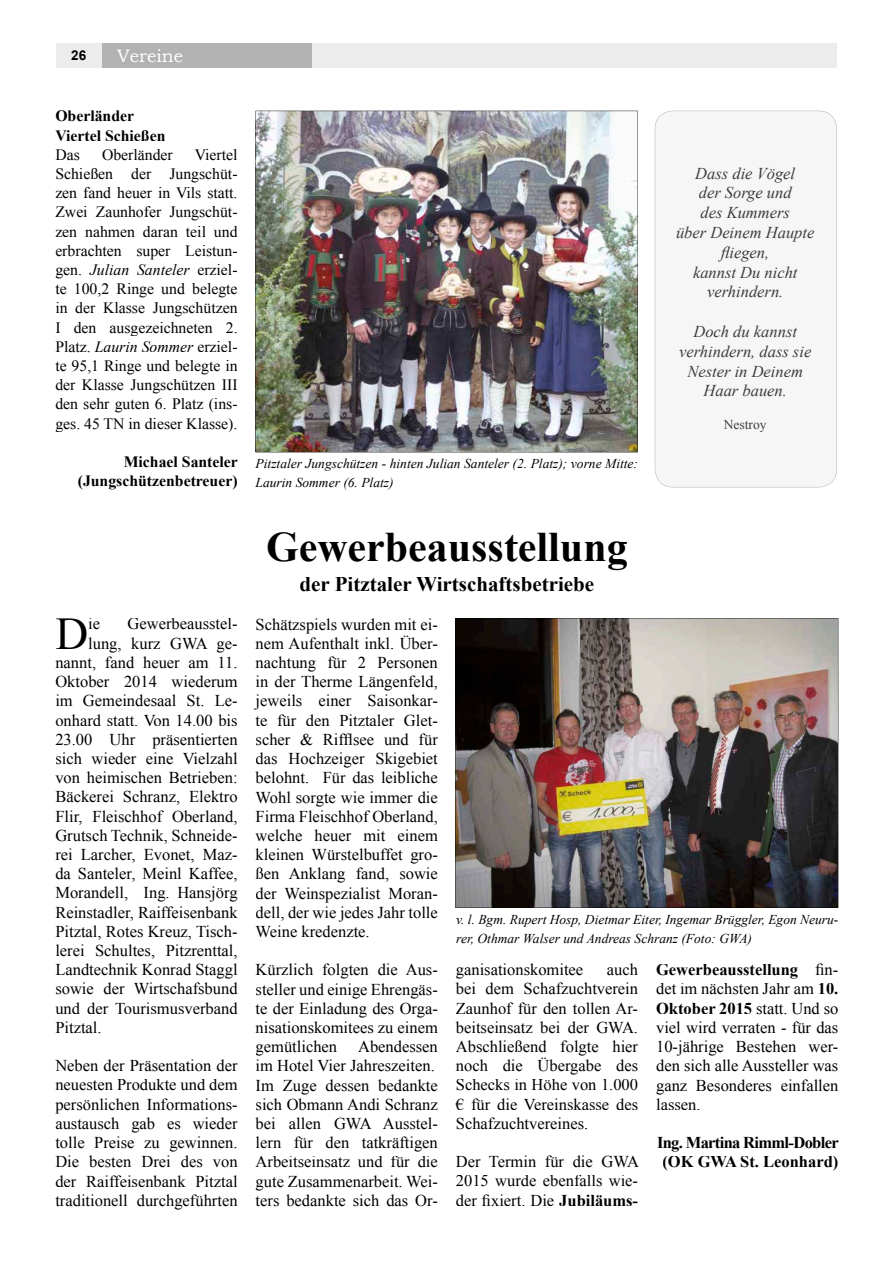
<style>
.page{position:relative;width:893px;height:1263px;background:#fff}
.page>*{position:absolute;margin:0;border:0;box-sizing:border-box;transform-origin:0 0}
.t1{font:45.45px "Times New Roman";color:#000}
.t2{font:700 42px "Times New Roman";color:#000}
.t3{font:700 21px "Times New Roman";color:#000}
.t4{font:18px "Bookman Old Style";color:#fff}
.t5{font:16.5px/19.2px "Times New Roman";color:#000;text-align:justify}
.t6{font:italic 16.5px/19.8px "Times New Roman";color:#3d3c3c;text-align:center}
.t7{font:700 16.5px/19.2px "Times New Roman";letter-spacing:-.04em;color:#000;text-align:center}
.t8{font:15.75px/19.2px "Times New Roman";color:#000;text-align:justify}
.t9{font:700 15.75px/19.2px "Times New Roman";color:#000}
.t10{font:italic 13.5px/19.2px "Times New Roman";color:#000}
.t11{font:13.5px "Times New Roman";color:#3d3c3c}
.t12{font:700 13.5px "Arial";color:#000}
.s1{font-style:italic}
.s2{font-weight:700}
</style>
<div class="page">
<div style="left:56px;top:43px;width:781px;height:25px;background:#ececec"></div>
<div style="left:102px;top:43px;width:210px;height:25px;background:#b2b2b2"></div>
<img style="left:256px;top:111px;width:382px;height:341px">
<img style="left:456px;top:618px;width:382px;height:290px">
<div style="left:655px;top:111px;width:182px;height:376px;background:#f6f6f6"></div>
<p class="t12" style="left:71px;top:47px;width:17px">26</p>
<p class="t4" style="left:117px;top:44px;width:67px">Vereine</p>
<p class="t9" style="left:55px;top:106px;width:112px">Oberländer<br>Viertel Schießen</p>
<p class="t8" style="left:55px;top:145px;width:26px">Das</p>
<p class="t8" style="left:102px;top:145px;width:72px">Oberländer</p>
<p class="t8" style="left:55px;top:145px;width:184px;text-indent:139px">Viertel Schießen der Jungschüt&shy;zen fand heuer in Vils statt.<br>Zwei Zaunhofer Jungschüt&shy;zen nahmen daran teil und erbrachten super Leistun&shy;gen. <span class="s1">Julian Santeler</span> erziel&shy;te 100,2 Ringe und belegte in der Klasse Jungschützen I den ausgezeichneten 2.<br>Platz. <span class="s1">Laurin Sommer</span> erziel&shy;te 95,1 Ringe und belegte in der Klasse Jungschützen III den sehr guten 6. Platz (ins&shy;ges. 45 TN in dieser Klasse).</p>
<p class="t9" style="left:78px;top:452px;width:162px;text-align:right">Michael Santeler (Jungschützenbetreuer)</p>
<p class="t10" style="left:256px;top:454px;width:384px">Pitztaler Jungschützen - hinten Julian Santeler (2. Platz); vorne Mitte:<br>Laurin Sommer (6. Platz)</p>
<h2 class="t2" style="left:266px;top:518px;width:363px">Gewerbeausstellung</h2>
<p class="t3" style="left:299px;top:570px;width:296px">der Pitztaler Wirtschaftsbetriebe</p>
<p class="t6" style="left:676px;top:163px;width:140px">Dass die Vögel<br>der Sorge und<br>des Kummers<br>über Deinem Haupte fliegen,<br>kannst Du nicht verhindern.</p>
<p class="t6" style="left:679px;top:321px;width:134px">Doch du kannst verhindern, dass sie<br>Nester in Deinem<br>Haar bauen.</p>
<p class="t11" style="left:724px;top:415px;width:44px">Nestroy</p>
<h1 class="t1" style="left:55px;top:603px;width:34px">D</h1>
<p class="t5" style="left:88px;top:614px;width:13px">ie</p>
<p class="t5" style="left:128px;top:614px;width:111px">Gewerbeausstel-</p>
<p class="t5" style="left:88px;top:633px;width:151px">lung, kurz GWA ge-</p>
<p class="t5" style="left:55px;top:652px;width:184px">nannt, fand heuer am 11.</p>
<p class="t5" style="left:55px;top:672px;width:184px">Oktober 2014 wiederum</p>
<p class="t5" style="left:55px;top:691px;width:184px">im Gemeindesaal St. Le-</p>
<p class="t5" style="left:55px;top:710px;width:184px">onhard statt. Von 14.00 bis</p>
<p class="t5" style="left:55px;top:729px;width:184px">23.00 Uhr präsentierten</p>
<p class="t5" style="left:55px;top:748px;width:184px">sich wieder eine Vielzahl</p>
<p class="t5" style="left:55px;top:768px;width:184px">von heimischen Betrieben:</p>
<p class="t5" style="left:55px;top:787px;width:184px">Bäckerei Schranz, Elektro</p>
<p class="t5" style="left:55px;top:806px;width:184px">Flir, Fleischhof Oberland,</p>
<p class="t5" style="left:55px;top:825px;width:184px">Grutsch Technik, Schneide-</p>
<p class="t5" style="left:55px;top:844px;width:184px">rei Larcher, Evonet, Maz-</p>
<p class="t5" style="left:55px;top:864px;width:184px">da Santeler, Meinl Kaffee,</p>
<p class="t5" style="left:55px;top:883px;width:184px">Morandell, Ing. Hansjörg</p>
<p class="t5" style="left:55px;top:902px;width:184px">Reinstadler, Raiffeisenbank</p>
<p class="t5" style="left:55px;top:921px;width:184px">Pitztal, Rotes Kreuz, Tisch-</p>
<p class="t5" style="left:55px;top:941px;width:184px">lerei Schultes, Pitzrenttal,</p>
<p class="t5" style="left:55px;top:960px;width:184px">Landtechnik Konrad Staggl</p>
<p class="t5" style="left:55px;top:979px;width:184px">sowie der Wirtschafsbund</p>
<p class="t5" style="left:55px;top:998px;width:184px">und der Tourismusverband</p>
<p class="t5" style="left:55px;top:1017px;width:48px">Pitztal.</p>
<p class="t5" style="left:55px;top:1056px;width:184px">Neben der Präsentation der neuesten Produkte und dem persönlichen Informations&shy;austausch gab es wieder tolle Preise zu gewinnen.<br>Die besten Drei des von der Raiffeisenbank Pitztal traditionell durchgeführten</p>
<p class="t5" style="left:256px;top:614px;width:184px">Schätzspiels wurden mit ei&shy;nem Aufenthalt inkl. Über&shy;nachtung für 2 Personen in der Therme Längenfeld, jeweils einer Saisonkar&shy;te für den Pitztaler Glet&shy;scher &amp; Rifflsee und für das Hochzeiger Skigebiet belohnt. Für das leibliche Wohl sorgte wie immer die Firma Fleischhof Oberland, welche heuer mit einem kleinen Würstelbuffet gro&shy;ßen Anklang fand, sowie der Weinspezialist Moran&shy;dell, der wie jedes Jahr tolle Weine kredenzte.</p>
<p class="t5" style="left:256px;top:960px;width:184px">Kürzlich folgten die Aus&shy;steller und einige Ehrengäs&shy;te der Einladung des Orga&shy;nisationskomitees zu einem gemütlichen</p>
<p class="t5" style="left:256px;top:1037px;width:184px;text-align:left;text-indent:103px">Abendessen im Hotel Vier Jahreszeiten.<br>Im Zuge dessen bedankte sich Obmann Andi Schranz bei allen GWA Ausstel&shy;lern für den tatkräftigen<br>Arbeitseinsatz und für die gute Zusammenarbeit. Wei&shy;ters bedankte sich das Or-</p>
<p class="t10" style="left:456px;top:909px;width:384px">v. l. Bgm. Rupert Hosp, Dietmar Eiter, Ingemar Brüggler, Egon Neuru&shy;rer, Othmar Walser und Andreas Schranz (Foto: GWA)</p>
<p class="t5" style="left:456px;top:960px;width:184px;text-indent:151px">auch bei dem Schafzuchtverein Zaunhof für den tollen Ar&shy;beitseinsatz bei der GWA.<br>Abschließend folgte hier noch die Übergabe des Schecks in Höhe von 1.000 € für die Vereinskasse des Schafzuchtvereines.</p>
<p class="t5" style="left:456px;top:1152px;width:185px">Der Termin für die GWA 2015 wurde ebenfalls wie&shy;der fixiert. Die <span class="s2">Jubiläums-</span></p>
<p class="t5" style="left:456px;top:960px;width:129px">ganisationskomitee</p>
<p class="t5" style="left:656px;top:960px;width:184px"><span class="s2">Gewerbeausstellung</span> fin&shy;det im nächsten Jahr am <span class="s2">10.<br>Oktober 2015</span> statt. Und so viel wird verraten - für das 10-jährige Bestehen wer&shy;den sich alle Aussteller was ganz Besonderes einfallen lassen.</p>
<p class="t7" style="left:657px;top:1132px;width:183px">Ing. Martina Rimml-Dobler (OK GWA St. Leonhard)</p>
</div>
